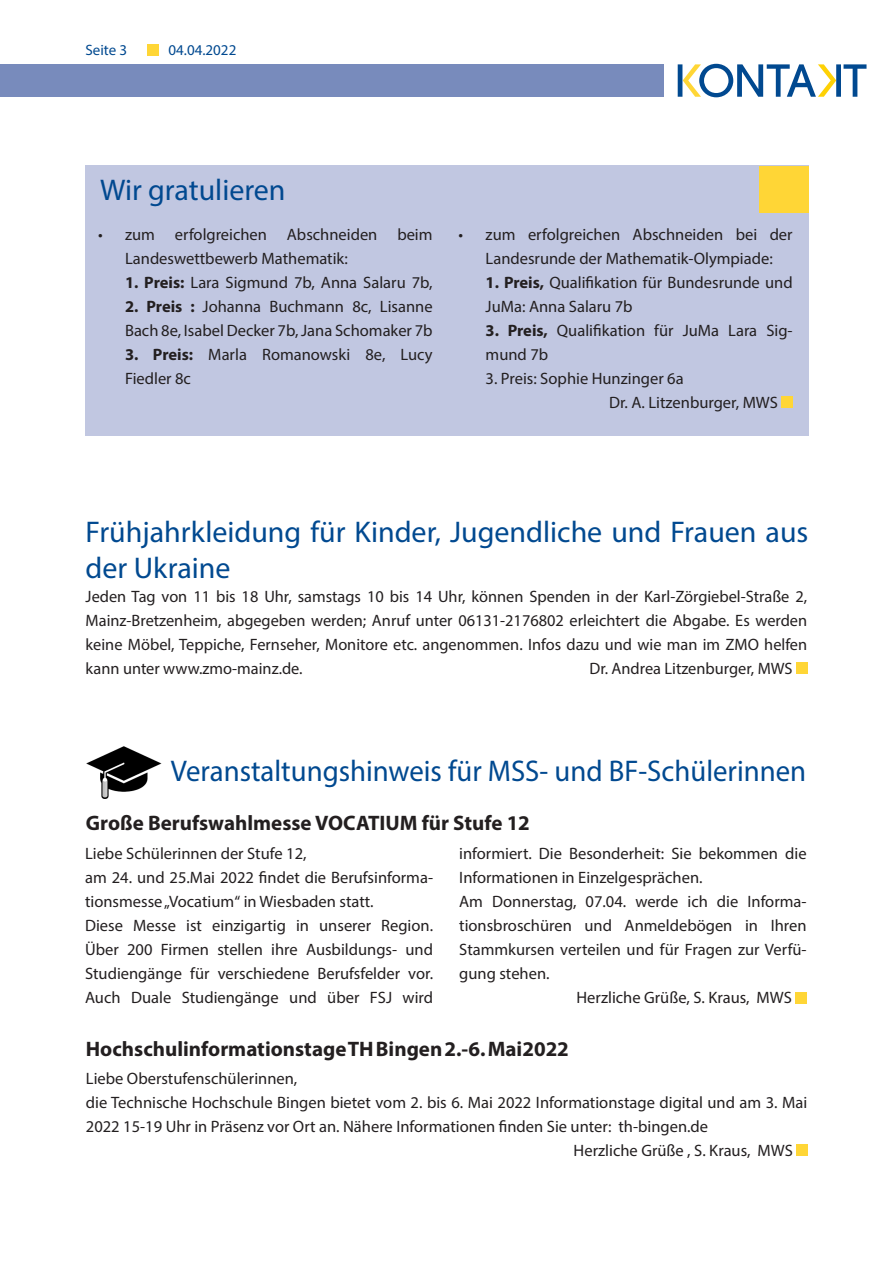
<style>
.page{position:relative;width:893px;height:1263px;background:#fff}
.page>*{position:absolute;margin:0;border:0;box-sizing:border-box;transform-origin:0 0}
.t1{font:30px/36px "Myriad Pro";color:#014990}
.t2{font:30px "Myriad Pro";color:#014990;scale:.96 1}
.t3{font:700 21px "Myriad Pro";color:#231f20}
.t4{font:16.5px/24px "Myriad Pro";color:#231f20}
.t5{font:15px "Myriad Pro";color:#014990}
.s1{font-weight:700}
</style>
<div class="page">
<svg style="left:678px;top:64px;width:188px;height:33px"></svg>
<div style="left:0;top:64px;width:663px;height:33px;background:#788bbc"></div>
<div style="left:148px;top:44px;width:11px;height:11px;background:#ffd636"></div>
<div style="left:796px;top:663px;width:11px;height:11px;background:#ffd636"></div>
<div style="left:795px;top:992px;width:12px;height:11px;background:#ffd636"></div>
<img style="left:86px;top:746px;width:76px;height:52px">
<div style="left:85px;top:166px;width:723px;height:270px;background:#c1c7e1"></div>
<div style="left:781px;top:396px;width:12px;height:12px;background:#ffd636"></div>
<div style="left:759px;top:166px;width:49px;height:47px;background:#ffd636"></div>
<div style="left:796px;top:1145px;width:11px;height:11px;background:#ffd636"></div>
<p class="t5" style="left:85px;top:41px;width:43px">Seite 3</p>
<p class="t5" style="left:169px;top:41px;width:69px">04.04.2022</p>
<p class="t1" style="left:100px;top:172px;width:187px">Wir gratulieren</p>
<p class="t4" style="left:125px;top:222px;width:309px;text-indent:-27px">• zum erfolgreichen Abschneiden beim<br>Landeswettbewerb Mathematik:</p>
<p class="t4" style="left:125px;top:270px;width:309px"><span class="s1">1. Preis:</span> Lara Sigmund 7b, Anna Salaru 7b,</p>
<p class="t4" style="left:125px;top:294px;width:309px"><span class="s1">2. Preis :</span> Johanna Buchmann 8c, Lisanne<br>Bach 8e, Isabel Decker 7b, Jana Schomaker 7b</p>
<p class="t4" style="left:125px;top:342px;width:309px"><span class="s1">3. Preis:</span> Marla Romanowski 8e, Lucy<br>Fiedler 8c</p>
<p class="t4" style="left:459px;top:222px;width:335px;text-align:center">• zum erfolgreichen Abschneiden bei der<br>Landesrunde der Mathematik-Olympiade:</p>
<p class="t4" style="left:486px;top:270px;width:309px"><span class="s1">1. Preis,</span> Qualifikation für Bundesrunde und<br>JuMa: Anna Salaru 7b</p>
<p class="t4" style="left:486px;top:318px;width:308px"><span class="s1">3. Preis,</span> Qualifikation für JuMa Lara Sig&shy;mund 7b</p>
<p class="t4" style="left:486px;top:366px;width:200px">3. Preis: Sophie Hunzinger 6a</p>
<p class="t4" style="left:609px;top:390px;width:170px">Dr. A. Litzenburger, MWS</p>
<p class="t1" style="left:86px;top:513px;width:724px">Frühjahrkleidung für Kinder, Jugendliche und Frauen aus der Ukraine</p>
<p class="t4" style="left:86px;top:584px;width:723px;text-align:justify">Jeden Tag von 11 bis 18 Uhr, samstags 10 bis 14 Uhr, können Spenden in der Karl-Zörgiebel-Straße 2, Mainz-Bretzenheim, abgegeben werden; Anruf unter 06131-2176802 erleichtert die Abgabe. Es werden keine Möbel, Teppiche, Fernseher, Monitore etc. angenommen. Infos dazu und wie man im ZMO helfen kann unter www.zmo-mainz.de.</p>
<p class="t4" style="left:589px;top:656px;width:205px">Dr. Andrea Litzenburger, MWS</p>
<p class="t2" style="left:171px;top:752px;width:663px">Veranstaltungshinweis für MSS- und BF-Schülerinnen</p>
<p class="t3" style="left:86px;top:809px;width:446px">Große Berufswahlmesse VOCATIUM für Stufe 12</p>
<p class="t4" style="left:85px;top:841px;width:223px">Liebe Schülerinnen der Stufe 12,</p>
<p class="t4" style="left:85px;top:865px;width:350px">am 24. und 25.Mai 2022 findet die Berufsinforma&shy;tionsmesse „Vocatium“ in Wiesbaden statt.</p>
<p class="t4" style="left:85px;top:913px;width:350px;text-align:justify">Diese Messe ist einzigartig in unserer Region.<br>Über 200 Firmen stellen ihre Ausbildungs- und Studiengänge für verschiedene Berufsfelder vor.<br>Auch Duale Studiengänge und über FSJ wird</p>
<p class="t4" style="left:459px;top:841px;width:349px">informiert. Die Besonderheit: Sie bekommen die<br>Informationen in Einzelgesprächen.</p>
<p class="t4" style="left:459px;top:889px;width:349px;text-align:justify">Am Donnerstag, 07.04. werde ich die Informa&shy;tionsbroschüren und Anmeldebögen in Ihren Stammkursen verteilen und für Fragen zur Verfü&shy;gung stehen.</p>
<p class="t4" style="left:576px;top:985px;width:217px">Herzliche Grüße, S. Kraus, MWS</p>
<p class="t3" style="left:86px;top:1035px;width:485px">Hochschulinformationstage TH Bingen 2.-6. Mai2022</p>
<p class="t4" style="left:86px;top:1066px;width:213px">Liebe Oberstufenschülerinnen,</p>
<p class="t4" style="left:86px;top:1090px;width:723px">die Technische Hochschule Bingen bietet vom 2. bis 6. Mai 2022 Informationstage digital und am 3. Mai<br>2022 15-19 Uhr in Präsenz vor Ort an. Nähere Informationen finden Sie unter: th-bingen.de</p>
<p class="t4" style="left:574px;top:1138px;width:221px">Herzliche Grüße , S. Kraus, MWS</p>
</div>
